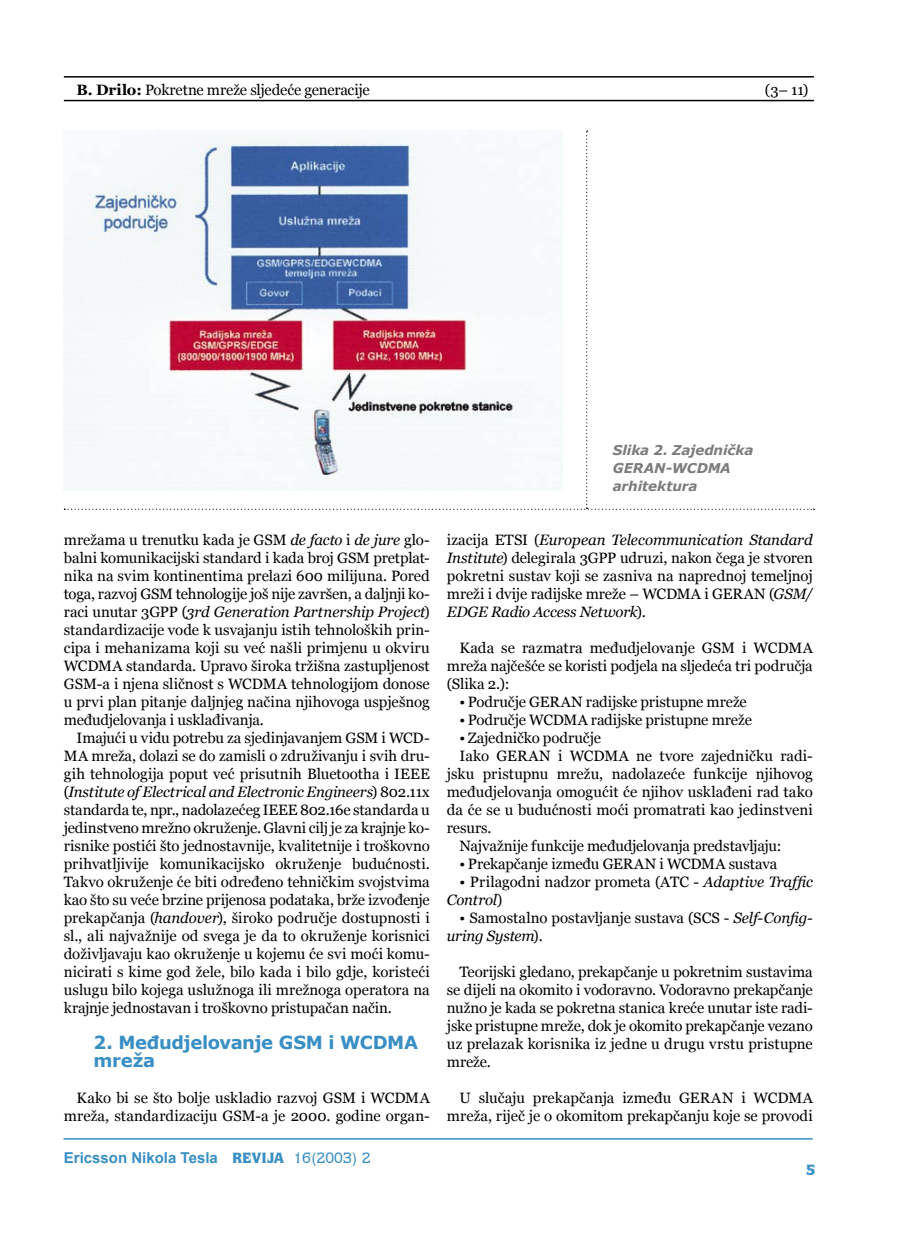
<style>
.page{position:relative;width:898px;height:1259px;background:#fff}
.page>*{position:absolute;margin:0;border:0;box-sizing:border-box;transform-origin:0 0}
.t1{font:700 18px/18px "MS Reference Sans Serif";letter-spacing:-.02em;color:#398fc4}
.t2{font:15px/18px "MS Reference Serif";letter-spacing:-.005em;color:#000;text-align:justify}
.t3{font:700 15px "Arial";color:#398fc4}
.t4{font:900 15px "Quorum IT Cby L2";color:#398fc4}
.t5{font:italic 700 13.5px/18px "MS Reference Sans Serif";letter-spacing:-.01em;color:#7c7c7c}
.s1{font-weight:700}
.s2{font-style:italic}
.s3{font-family:"Quorum IT Cby L2";font-weight:900}
.s4{font-family:"Quorum IT Cby L2";font-weight:500}
</style>
<div class="page">
<hr style="left:63px;top:1138px;width:749px;height:1px;background:#398fc4">
<svg style="left:64px;top:131px;width:750px;height:379px"></svg>
<hr style="left:64px;top:76px;width:749px;height:2px;background:#000">
<hr style="left:64px;top:100px;width:749px;height:1px;background:#000">
<p class="t2" style="left:77px;top:80px;width:294px"><span class="s1">B. Drilo:</span> Pokretne mreže sljedeće generacije</p>
<p class="t2" style="left:764px;top:80px;width:45px">(3– 11)</p>
<p class="t5" style="left:612px;top:440px;width:142px">Slika 2. Zajednička<br>GERAN-WCDMA arhitektura</p>
<p class="t2" style="left:64px;top:530px;width:367px">mrežama u trenutku kada je GSM <span class="s2">de facto</span> i <span class="s2">de jure</span> glo&shy;balni komunikacijski standard i kada broj GSM pretplat&shy;nika na svim kontinentima prelazi 600 milijuna. Pored toga, razvoj GSM tehnologije još nije završen, a daljnji ko&shy;raci unutar 3GPP (<span class="s2">3rd Generation Partnership Project</span>) standardizacije vode k usvajanju istih tehnoloških prin&shy;cipa i mehanizama koji su već našli primjenu u okviru WCDMA standarda. Upravo široka tržišna zastupljenost GSM-a i njena sličnost s WCDMA tehnologijom donose u prvi plan pitanje daljnjeg načina njihovoga uspješnog međudjelovanja i usklađivanja.</p>
<p class="t2" style="left:64px;top:728px;width:367px;text-indent:13px">Imajući u vidu potrebu za sjedinjavanjem GSM i WCD-MA mreža, dolazi se do zamisli o združivanju i svih dru&shy;gih tehnologija poput već prisutnih Bluetootha i IEEE (<span class="s2">Institute of Electrical and Electronic Engineers</span>) 802.11x standarda te, npr., nadolazećeg IEEE 802.16e standarda u jedinstveno mrežno okruženje. Glavni cilj je za krajnje ko&shy;risnike postići što jednostavnije, kvalitetnije i troškovno prihvatljivije komunikacijsko okruženje budućnosti.<br>Takvo okruženje će biti određeno tehničkim svojstvima kao što su veće brzine prijenosa podataka, brže izvođenje prekapčanja (<span class="s2">handover</span>), široko područje dostupnosti i sl., ali najvažnije od svega je da to okruženje korisnici doživljavaju kao okruženje u kojemu će svi moći komu&shy;nicirati s kime god žele, bilo kada i bilo gdje, koristeći uslugu bilo kojega uslužnoga ili mrežnoga operatora na krajnje jednostavan i troškovno pristupačan način.</p>
<p class="t1" style="left:94px;top:1032px;width:326px">2. Međudjelovanje GSM i WCDMA mreža</p>
<p class="t2" style="left:64px;top:1088px;width:367px;text-align:right">Kako bi se što bolje uskladio razvoj GSM i WCDMA mreža, standardizaciju GSM-a je 2000. godine organ-</p>
<p class="t3" style="left:64px;top:1147px;width:308px">Ericsson Nikola Tesla <span class="s3">REVIJA</span> <span class="s4">16(2003) 2</span></p>
<p class="t2" style="left:446px;top:530px;width:367px">izacija ETSI (<span class="s2">European Telecommunication Standard Institute</span>) delegirala 3GPP udruzi, nakon čega je stvoren pokretni sustav koji se zasniva na naprednoj temeljnoj mreži i dvije radijske mreže – WCDMA i GERAN (<span class="s2">GSM/ EDGE Radio Access Network</span>).</p>
<p class="t2" style="left:446px;top:638px;width:367px;text-indent:13px">Kada se razmatra međudjelovanje GSM i WCDMA mreža najčešće se koristi podjela na sljedeća tri područja (Slika 2.):</p>
<p class="t2" style="left:459px;top:692px;width:289px">• Područje GERAN radijske pristupne mreže</p>
<p class="t2" style="left:459px;top:710px;width:294px">• Područje WCDMA radijske pristupne mreže</p>
<p class="t2" style="left:459px;top:728px;width:143px">• Zajedničko područje</p>
<p class="t2" style="left:459px;top:746px;width:354px">Iako GERAN i WCDMA ne tvore zajedničku radi-</p>
<p class="t2" style="left:446px;top:764px;width:367px">jsku pristupnu mrežu, nadolazeće funkcije njihovog</p>
<p class="t2" style="left:446px;top:782px;width:367px">međudjelovanja omogućit će njihov usklađeni rad tako</p>
<p class="t2" style="left:446px;top:800px;width:367px">da će se u budućnosti moći promatrati kao jedinstveni</p>
<p class="t2" style="left:446px;top:818px;width:46px">resurs.</p>
<p class="t2" style="left:459px;top:836px;width:323px">Najvažnije funkcije međudjelovanja predstavljaju:</p>
<p class="t2" style="left:459px;top:854px;width:319px">• Prekapčanje između GERAN i WCDMA sustava</p>
<p class="t2" style="left:446px;top:872px;width:367px;text-indent:13px">• Prilagodni nadzor prometa (ATC - <span class="s2">Adaptive Traffic<br>Control</span>)</p>
<p class="t2" style="left:446px;top:908px;width:367px;text-indent:13px">• Samostalno postavljanje sustava (SCS - <span class="s2">Self-Config&shy;uring System</span>).</p>
<p class="t2" style="left:446px;top:962px;width:367px;text-indent:13px">Teorijski gledano, prekapčanje u pokretnim sustavima se dijeli na okomito i vodoravno. Vodoravno prekapčanje nužno je kada se pokretna stanica kreće unutar iste radi&shy;jske pristupne mreže, dok je okomito prekapčanje vezano uz prelazak korisnika iz jedne u drugu vrstu pristupne mreže.</p>
<p class="t2" style="left:446px;top:1088px;width:367px;text-align:right">U slučaju prekapčanja između GERAN i WCDMA mreža, riječ je o okomitom prekapčanju koje se provodi</p>
<p class="t4" style="left:805px;top:1160px;width:11px">5</p>
</div>
